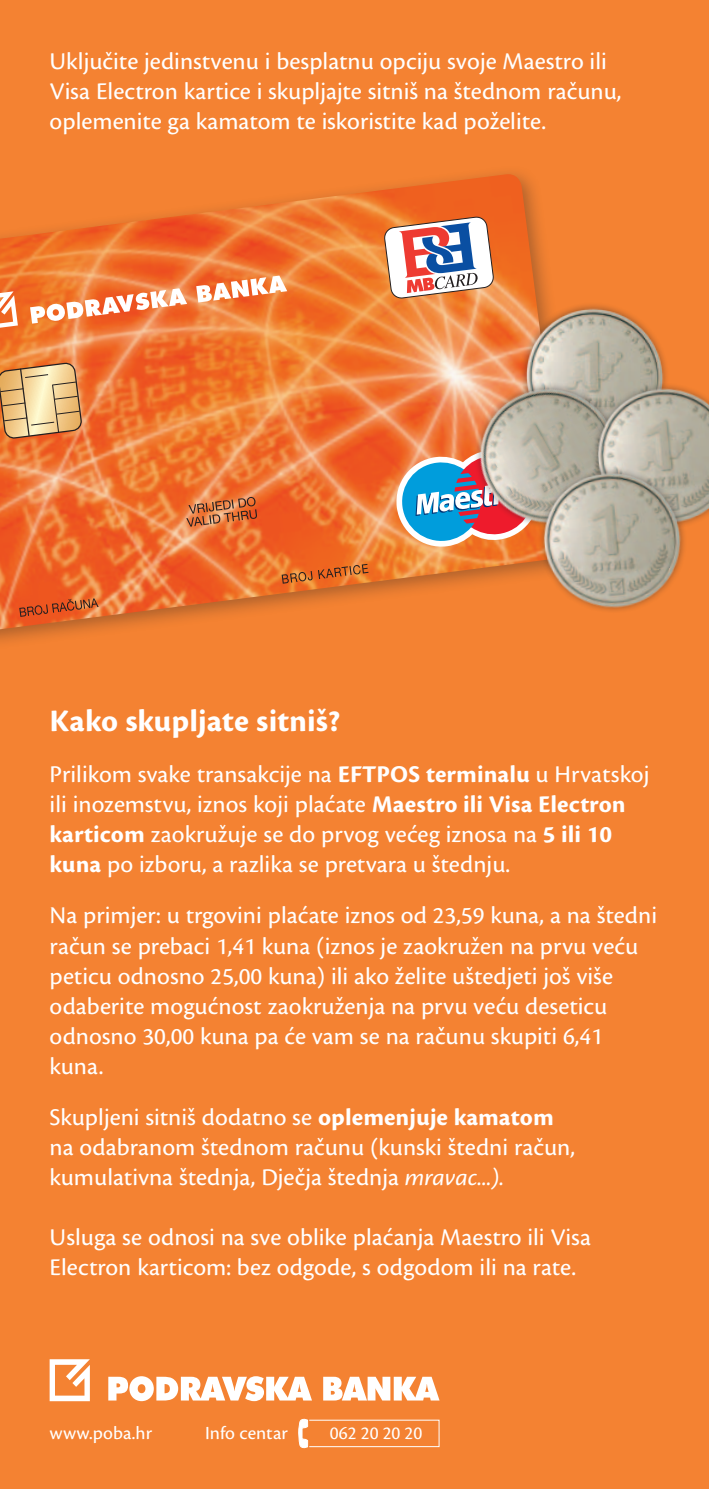
<style>
.page{position:relative;width:709px;height:1489px;background:#fff}
.page>*{position:absolute;margin:0;border:0;box-sizing:border-box;transform-origin:0 0}
.t1{font:32.5px "Cronos Pro Bold Capt";color:#fff}
.t2{font:25px/30px "Cronos Pro Capt";color:#fff}
.t3{font:19.25px "Cronos Pro Capt";color:#fff}
.t4{font:19.25px "Cronos Pro";color:#fff}
.s1{font-family:"Cronos Pro Bold Capt"}
.s2{font-family:"Cronos Pro Capt It"}
</style>
<div class="page">
<div style="left:0;top:0;width:709px;height:1488px;background:#f48232"></div>
<svg style="left:298px;top:1418px;width:10px;height:30px"></svg>
<svg style="left:50px;top:1359px;width:40px;height:41px"></svg>
<svg style="left:108px;top:1376px;width:331px;height:24px"></svg>
<svg style="left:0;top:174px;width:548px;height:455px"></svg>
<svg style="left:0;top:291px;width:18px;height:39px"></svg>
<svg style="left:30px;top:288px;width:157px;height:35px"></svg>
<svg style="left:196px;top:275px;width:91px;height:27px;background:#f5a881"></svg>
<svg style="left:384px;top:216px;width:110px;height:83px;background:#c9a5a1"></svg>
<svg style="left:282px;top:564px;width:86px;height:19px"></svg>
<svg style="left:19px;top:598px;width:80px;height:19px;background:#ce5828"></svg>
<svg style="left:186px;top:496px;width:71px;height:30px"></svg>
<svg style="left:394px;top:447px;width:51px;height:102px;background:#89aab1"></svg>
<svg style="left:0;top:361px;width:82px;height:79px;background:#deb179"></svg>
<div style="left:519px;top:301px;width:149px;height:149px;background:#231f20;opacity:.5"></div>
<img style="left:515px;top:304px;width:153px;height:76px">
<img style="left:445px;top:354px;width:207px;height:201px">
<img style="left:581px;top:380px;width:128px;height:140px">
<img style="left:527px;top:462px;width:170px;height:155px">
<p class="t2" style="left:50px;top:46px;width:573px">Uključite jedinstvenu i besplatnu opciju svoje Maestro ili<br>Visa Electron kartice i skupljajte sitniš na štednom računu, oplemenite ga kamatom te iskoristite kad poželite.</p>
<p class="t1" style="left:50px;top:702px;width:292px">Kako skupljate sitniš?</p>
<p class="t2" style="left:50px;top:759px;width:601px">Prilikom svake transakcije na <span class="s1">EFTPOS terminalu</span> u Hrvatskoj ili inozemstvu, iznos koji plaćate <span class="s1">Maestro ili Visa Electron karticom</span> zaokružuje se do prvog većeg iznosa na <span class="s1">5 ili 10 kuna</span> po izboru, a razlika se pretvara u štednju.</p>
<p class="t2" style="left:50px;top:900px;width:609px">Na primjer: u trgovini plaćate iznos od 23,59 kuna, a na štedni račun se prebaci 1,41 kuna (iznos je zaokružen na prvu veću peticu odnosno 25,00 kuna) ili ako želite uštedjeti još više odaberite mogućnost zaokruženja na prvu veću deseticu odnosno 30,00 kuna pa će vam se na računu skupiti 6,41 kuna.</p>
<p class="t2" style="left:50px;top:1102px;width:527px">Skupljeni sitniš dodatno se <span class="s1">oplemenjuje kamatom </span>na odabranom štednom računu (kunski štedni račun, kumulativna štednja, Dječja štednja <span class="s2">mravac...).</span></p>
<p class="t2" style="left:50px;top:1222px;width:543px">Usluga se odnosi na sve oblike plaćanja Maestro ili Visa<br>Electron karticom: bez odgode, s odgodom ili na rate.</p>
<p class="t3" style="left:50px;top:1422px;width:104px">www.poba.hr</p>
<p class="t3" style="left:205px;top:1422px;width:84px">Info centar</p>
<p class="t4" style="left:330px;top:1422px;width:94px">062 20 20 20</p>
</div>
